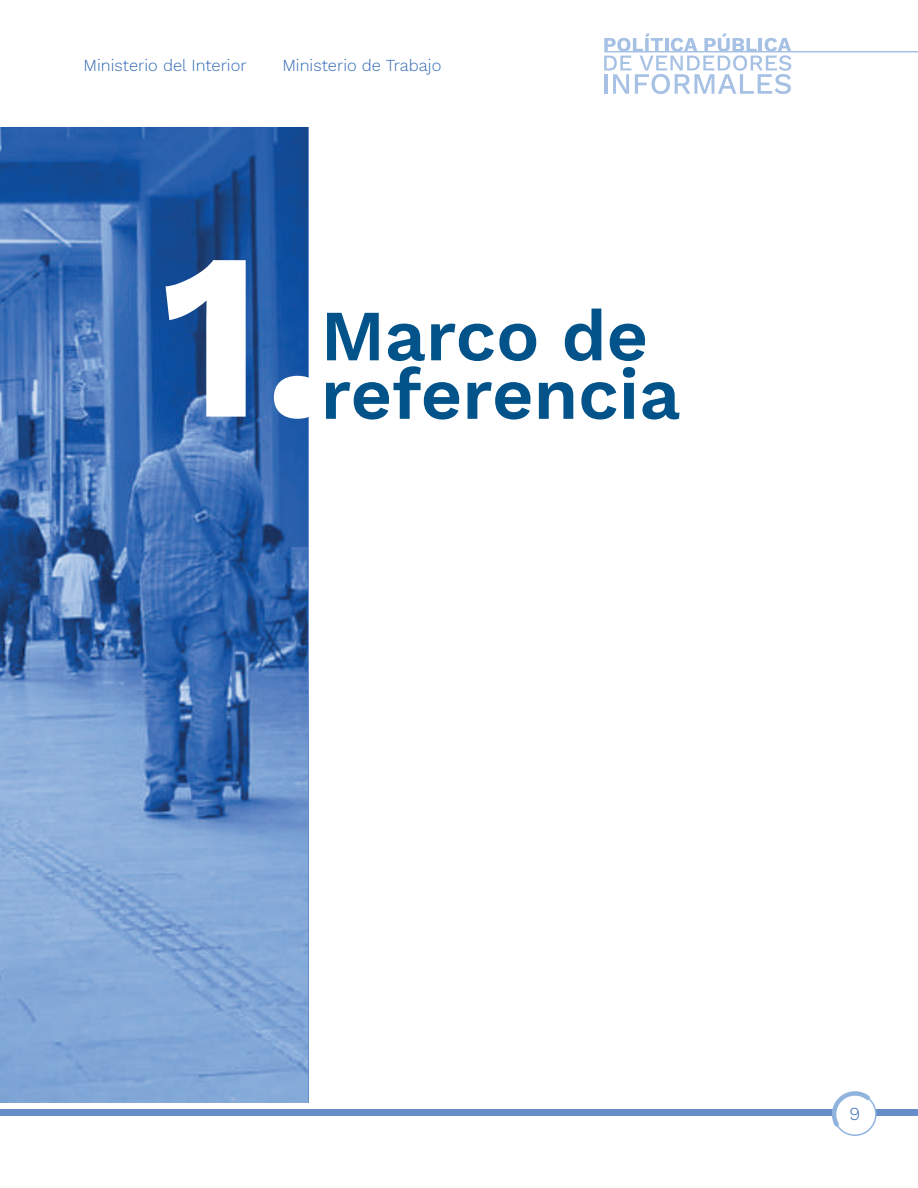
<style>
.page{position:relative;width:918px;height:1188px;background:#fff}
.page>*{position:absolute;margin:0;border:0;box-sizing:border-box;transform-origin:0 0}
.t1{font:700 237.15px "Work Sans";color:#fff}
.t2{font:600 72px/58.5px "Work Sans";color:#03538b}
.t3{font:300 18px "Work Sans";color:#3169b3}
.t4{font:300 16.5px "Work Sans";color:#3169b3}
</style>
<div class="page">
<div style="left:0;top:1110px;width:918px;height:6px;background:#678dc8"></div>
<hr style="left:604px;top:51px;width:314px;height:1px;background:#a6c1e4">
<svg style="left:604px;top:34px;width:187px;height:60px"></svg>
<div style="left:833px;top:1093px;width:44px;height:43px;border:2px solid #91b4de;border-radius:50%"></div>
<svg style="left:830px;top:1091px;width:44px;height:40px"></svg>
<img style="left:0;top:128px;width:308px;height:975px">
<p class="t4" style="left:84px;top:53px;width:165px">Ministerio del Interior</p>
<p class="t4" style="left:282px;top:53px;width:160px">Ministerio de Trabajo</p>
<h1 class="t1" style="left:161px;top:156px;width:172px">1.</h1>
<h2 class="t2" style="left:321px;top:304px;width:361px">Marco de referencia</h2>
<p class="t3" style="left:850px;top:1100px;width:12px">9</p>
</div>
